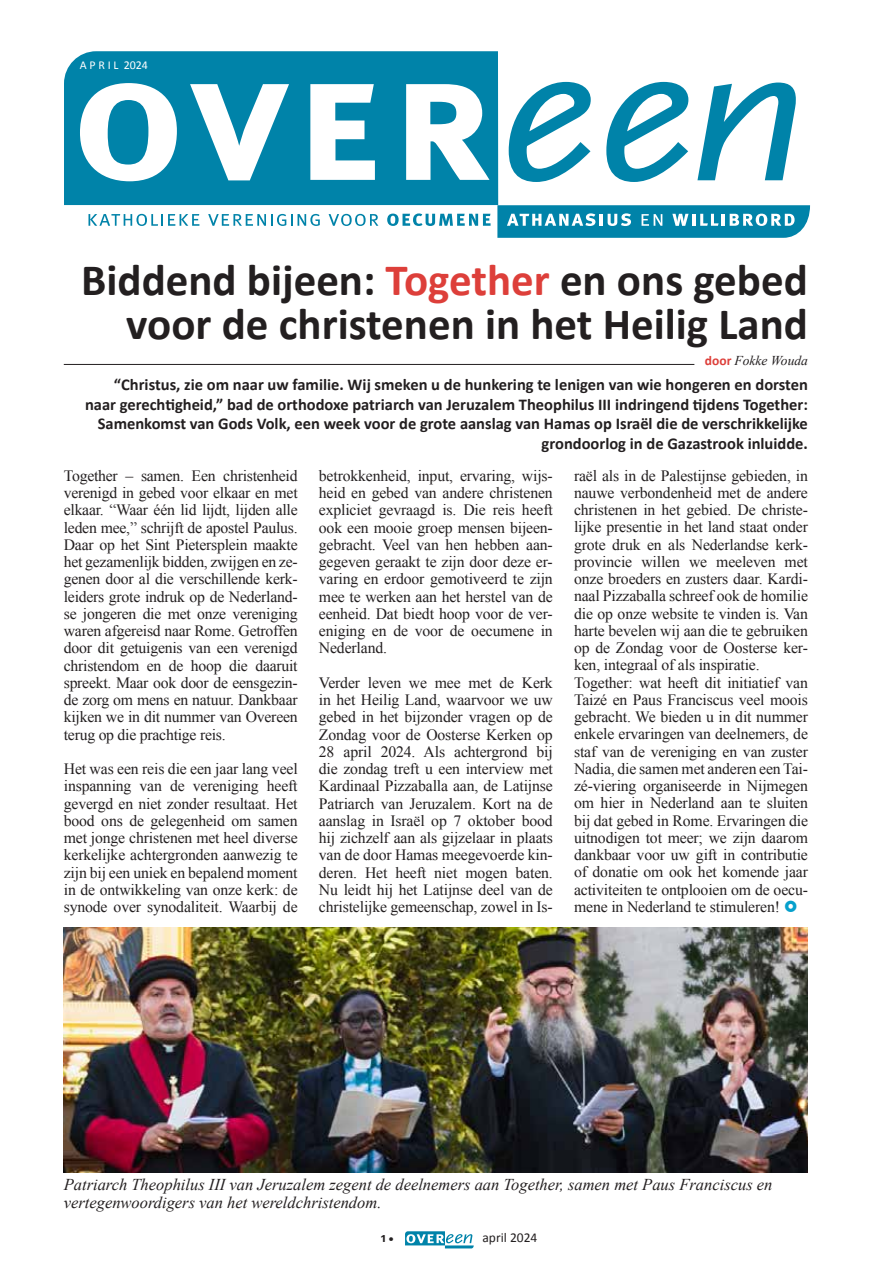
<style>
.page{position:relative;width:893px;height:1263px;background:#fff}
.page>*{position:absolute;margin:0;border:0;box-sizing:border-box;transform-origin:0 0}
.t1{font:700 45px/43.5px "Calibri";color:#231f20;text-align:right}
.t2{font:700 16.5px/19.8px "Calibri";color:#231f20;text-align:right}
.t3{font:italic 16.5px/17.2px "Times New Roman";color:#231f20}
.t4{font:15.75px/17.2px "Times New Roman";letter-spacing:-.01em;color:#231f20;text-align:justify}
.t5{font:italic 13.5px "Times New Roman";color:#231f20}
.t6{font:13.5px "Calibri";color:#231f20}
.t7{font:700 13.5px "Calibri";color:#231f20}
.t8{font:12px "Calibri";letter-spacing:.23em;color:#fff}
.s1{color:#dd3f3a}
.s2{font-family:"Calibri";font-weight:700;font-style:normal;color:#dd3f3a}
.s3{font-family:"Nunito";font-weight:400;font-size:10.5px}
</style>
<div class="page">
<svg style="left:405px;top:1231px;width:69px;height:17px"></svg>
<div style="left:64px;top:51px;width:434px;height:154px;background:#0083a9"></div>
<svg style="left:509px;top:82px;width:82px;height:100px"></svg>
<svg style="left:606px;top:82px;width:82px;height:100px"></svg>
<svg style="left:697px;top:83px;width:99px;height:97px"></svg>
<svg style="left:80px;top:83px;width:97px;height:98px"></svg>
<svg style="left:190px;top:84px;width:99px;height:96px"></svg>
<svg style="left:310px;top:84px;width:65px;height:96px"></svg>
<svg style="left:406px;top:84px;width:83px;height:96px"></svg>
<svg style="left:88px;top:214px;width:111px;height:12px"></svg>
<svg style="left:208px;top:214px;width:112px;height:12px"></svg>
<svg style="left:329px;top:214px;width:49px;height:12px"></svg>
<svg style="left:387px;top:213px;width:104px;height:13px"></svg>
<svg style="left:497px;top:205px;width:313px;height:33px;background:#2e99b8"></svg>
<img style="left:64px;top:928px;width:744px;height:244px">
<hr style="left:64px;top:364px;width:630px;height:1px;background:#231f20">
<p class="t8" style="left:80px;top:57px;width:70px">APRIL 2024</p>
<h1 class="t1" style="left:81px;top:256px;width:728px">Biddend bijeen: <span class="s1">Together</span> en ons gebed voor de christenen in het Heilig Land</h1>
<p class="t5" style="left:705px;top:351px;width:104px"><span class="s2">door</span> Fokke Wouda</p>
<p class="t2" style="left:85px;top:374px;width:724px">“Christus, zie om naar uw familie. Wij smeken u de hunkering te lenigen van wie hongeren en dorsten naar gerechtigheid,” bad de orthodoxe patriarch van Jeruzalem Theophilus III indringend tijdens Together:<br>Samenkomst van Gods Volk, een week voor de grote aanslag van Hamas op Israël die de verschrikkelijke grondoorlog in de Gazastrook inluidde.</p>
<p class="t4" style="left:319px;top:467px;width:235px">betrokkenheid, input, ervaring, wijs&shy;heid en gebed van andere christenen expliciet gevraagd is. Die reis heeft ook een mooie groep mensen bijeen&shy;gebracht. Veel van hen hebben aan&shy;gegeven geraakt te zijn door deze er&shy;varing en erdoor gemotiveerd te zijn mee te werken aan het herstel van de eenheid. Dat biedt hoop voor de ver&shy;eniging en de voor de oecumene in Nederland.</p>
<p class="t4" style="left:319px;top:674px;width:235px">Verder leven we mee met de Kerk in het Heilig Land, waarvoor we uw gebed in het bijzonder vragen op de Zondag voor de Oosterse Kerken op 28 april 2024. Als achtergrond bij die zondag treft u een interview met Kardinaal Pizzaballa aan, de Latijnse Patriarch van Jeruzalem. Kort na de aanslag in Israël op 7 oktober bood hij zichzelf aan als gijzelaar in plaats van de door Hamas meegevoerde kin&shy;deren. Het heeft niet mogen baten.<br>Nu leidt hij het Latijnse deel van de christelijke gemeenschap, zowel in Is-</p>
<p class="t4" style="left:574px;top:467px;width:235px;text-align:left">raël als in de Palestijnse gebieden, in nauwe verbondenheid met de andere christenen in het gebied. De christe&shy;lijke presentie in het land staat onder grote druk en als Nederlandse kerk&shy;provincie willen we meeleven met onze broeders en zusters daar. Kardi&shy;naal Pizzaballa schreef ook de homilie die op onze website te vinden is. Van harte bevelen wij aan die te gebruiken op de Zondag voor de Oosterse ker&shy;ken, integraal of als inspiratie.<br>Together: wat heeft dit initiatief van Taizé en Paus Franciscus veel moois gebracht. We bieden u in dit nummer enkele ervaringen van deelnemers, de staf van de vereniging en van zuster Nadia, die samen met anderen een Tai&shy;zé-viering organiseerde in Nijmegen om hier in Nederland aan te sluiten bij dat gebed in Rome. Ervaringen die uitnodigen tot meer; we zijn daarom dankbaar voor uw gift in contributie of donatie om ook het komende jaar activiteiten te ontplooien om de oecu&shy;mene in Nederland te stimuleren!</p>
<p class="t4" style="left:64px;top:467px;width:235px">Together – samen. Een christenheid verenigd in gebed voor elkaar en met elkaar. “Waar één lid lijdt, lijden alle leden mee,” schrijft de apostel Paulus.<br>Daar op het Sint Pietersplein maakte het gezamenlijk bidden, zwijgen en ze&shy;genen door al die verschillende kerk&shy;leiders grote indruk op de Nederland&shy;se jongeren die met onze vereniging waren afgereisd naar Rome. Getroffen door dit getuigenis van een verenigd christendom en de hoop die daaruit spreekt. Maar ook door de eensgezin&shy;de zorg om mens en natuur. Dankbaar kijken we in dit nummer van Overeen terug op die prachtige reis.</p>
<p class="t4" style="left:64px;top:760px;width:235px">Het was een reis die een jaar lang veel inspanning van de vereniging heeft gevergd en niet zonder resultaat. Het bood ons de gelegenheid om samen met jonge christenen met heel diverse kerkelijke achtergronden aanwezig te zijn bij een uniek en bepalend moment in de ontwikkeling van onze kerk: de synode over synodaliteit. Waarbij de</p>
<p class="t3" style="left:64px;top:1176px;width:710px">Patriarch Theophilus III van Jeruzalem zegent de deelnemers aan Together, samen met Paus Franciscus en vertegenwoordigers van het wereldchristendom.</p>
<p class="t7" style="left:381px;top:1229px;width:14px">1 <span class="s3">•</span></p>
<p class="t6" style="left:482px;top:1228px;width:56px">april 2024</p>
</div>
